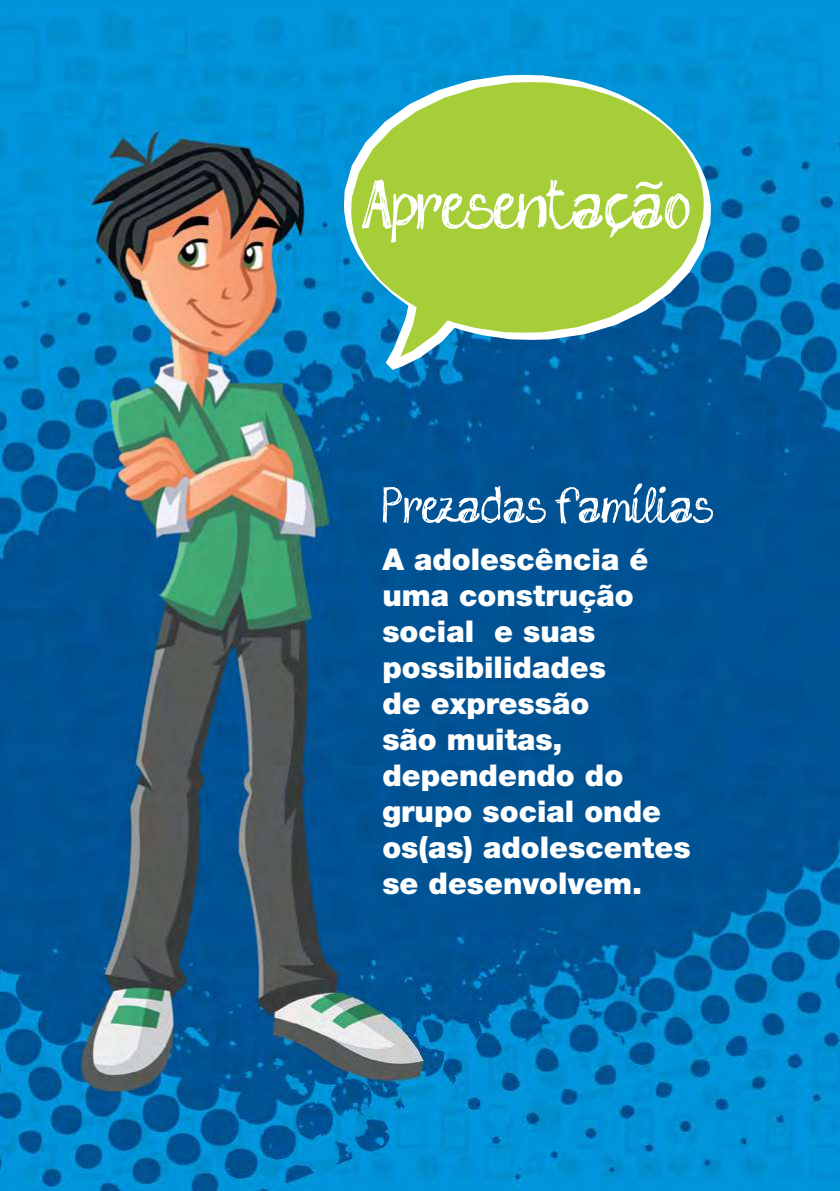
<style>
.page{position:relative;width:840px;height:1191px;background:#fff}
.page>*{position:absolute;margin:0;border:0;box-sizing:border-box;transform-origin:0 0}
.t1{font:70.8px "sketch me FREE version";color:#fff}
.t2{font:58px "A Massa Falida 1";color:#fff}
.t3{font:53.2px "A Massa Falida 1";color:#fff}
.t4{font:900 30px/36px "Helvetica Neue";color:#fff}
</style>
<div class="page">
<img style="left:0;top:0;width:839px;height:1191px">
<svg style="left:343px;top:75px;width:368px;height:296px;background:#7db86b"></svg>
<svg style="left:382px;top:486px;width:330px;height:38px"></svg>
<h1 class="t1" style="left:362px;top:178px;width:331px">Apresentacao<sup>~</sup></h1>
<h2 class="t2" style="left:609px;top:219px;width:10px">´</h2>
<h3 class="t3" style="left:633px;top:478px;width:10px">´</h3>
<p class="t4" style="left:382px;top:541px;width:309px">A adolescência é uma construção social e suas possibilidades<br>de expressão<br>são muitas, dependendo do grupo social onde os(as) adolescentes se desenvolvem.</p>
</div>
